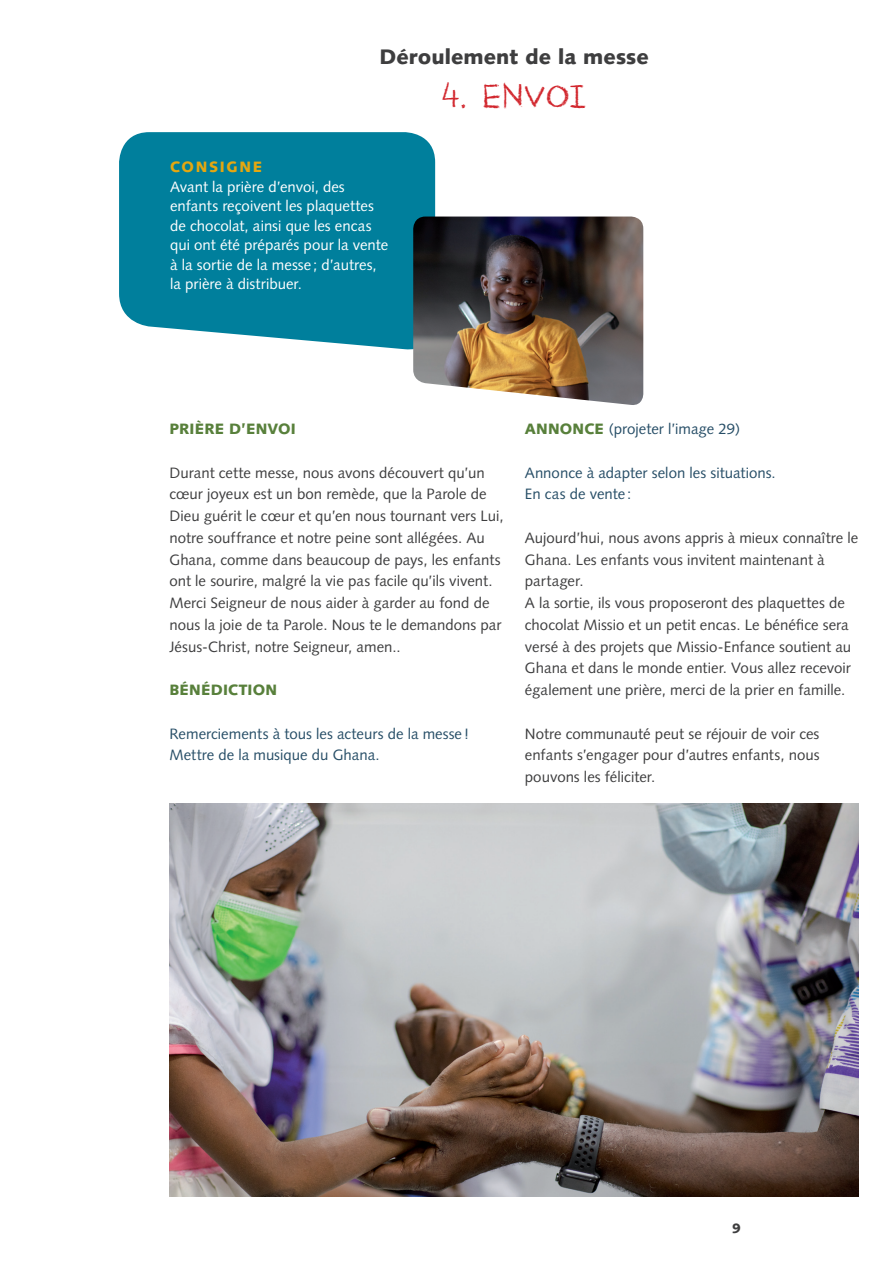
<style>
.page{position:relative;width:893px;height:1263px;background:#fff}
.page>*{position:absolute;margin:0;border:0;box-sizing:border-box;transform-origin:0 0}
.t1{font:40.5px "Crayon Crumble";color:#d1232a}
.t2{font:900 21px "Syntax LT Std";letter-spacing:.005em;color:#3e3e3f}
.t3{font:15px/21.8px "Syntax LT Std";color:#3e3e3f}
.t4{font:15px/19.5px "Syntax LT Std";color:#fff}
.t5{font:15px/21.8px "Syntax LT Std";color:#274e67}
.t6{font:900 15px "Syntax LT Std";letter-spacing:.01em;color:#58803b}
.t7{font:900 15px "Syntax LT Std";color:#e5a710}
.t8{font:900 13.5px "Syntax LT Std";color:#3e3e3f}
.s1{font-weight:900;color:#58803b}
</style>
<div class="page">
<svg style="left:119px;top:132px;width:316px;height:218px;background:#1187a2"></svg>
<img style="left:169px;top:804px;width:689px;height:392px">
<img style="left:413px;top:217px;width:230px;height:188px">
<h2 class="t2" style="left:379px;top:45px;width:271px">Déroulement de la messe</h2>
<h1 class="t1" style="left:441px;top:72px;width:148px">4. Envoi</h1>
<p class="t7" style="left:170px;top:158px;width:13px">CON</p>
<p class="t7" style="left:209px;top:158px;width:55px">SIGN E</p>
<p class="t4" style="left:170px;top:177px;width:220px">Avant la prière d’envoi, des enfants reçoivent les plaquettes de chocolat, ainsi que les encas qui ont été préparés pour la vente à la sortie de la messe; d’autres, la prière à distribuer.</p>
<p class="t6" style="left:169px;top:420px;width:99px">PRIÈRE D’ENVO</p>
<p class="t6" style="left:291px;top:420px;width:6px">I</p>
<p class="t3" style="left:169px;top:462px;width:336px">Durant cette messe, nous avons découvert qu’un cœur joyeux est un bon remède, que la Parole de Dieu guérit le cœur et qu’en nous tournant vers Lui, notre souffrance et notre peine sont allégées. Au Ghana, comme dans beaucoup de pays, les enfants ont le sourire, malgré la vie pas facile qu’ils vivent.<br>Merci Seigneur de nous aider à garder au fond de nous la joie de ta Parole. Nous te le demandons par Jésus-Christ, notre Seigneur, amen..</p>
<p class="t6" style="left:169px;top:681px;width:96px">BÉNÉDICTION</p>
<p class="t5" style="left:169px;top:723px;width:301px">Remerciements à tous les acteurs de la messe !<br>Mettre de la musique du Ghana.</p>
<p class="t6" style="left:525px;top:420px;width:13px">ANNONC</p>
<p class="t5" style="left:594px;top:418px;width:147px"><span class="s1">E</span> (projeter l’image 29)</p>
<p class="t5" style="left:525px;top:462px;width:252px">Annonce à adapter selon les situations.<br>En cas de vente :</p>
<p class="t3" style="left:525px;top:527px;width:335px">Aujourd’hui, nous avons appris à mieux connaître le Ghana. Les enfants vous invitent maintenant à partager.<br>A la sortie, ils vous proposeront des plaquettes de chocolat Missio et un petit encas. Le bénéfice sera versé à des projets que Missio-Enfance soutient au Ghana et dans le monde entier. Vous allez recevoir également une prière, merci de la prier en famille.</p>
<p class="t3" style="left:525px;top:723px;width:296px;text-align:justify">Notre communauté peut se réjouir de voir ces enfants s’engager pour d’autres enfants, nous pouvons les féliciter.</p>
<p class="t8" style="left:732px;top:1220px;width:10px">9</p>
</div>
